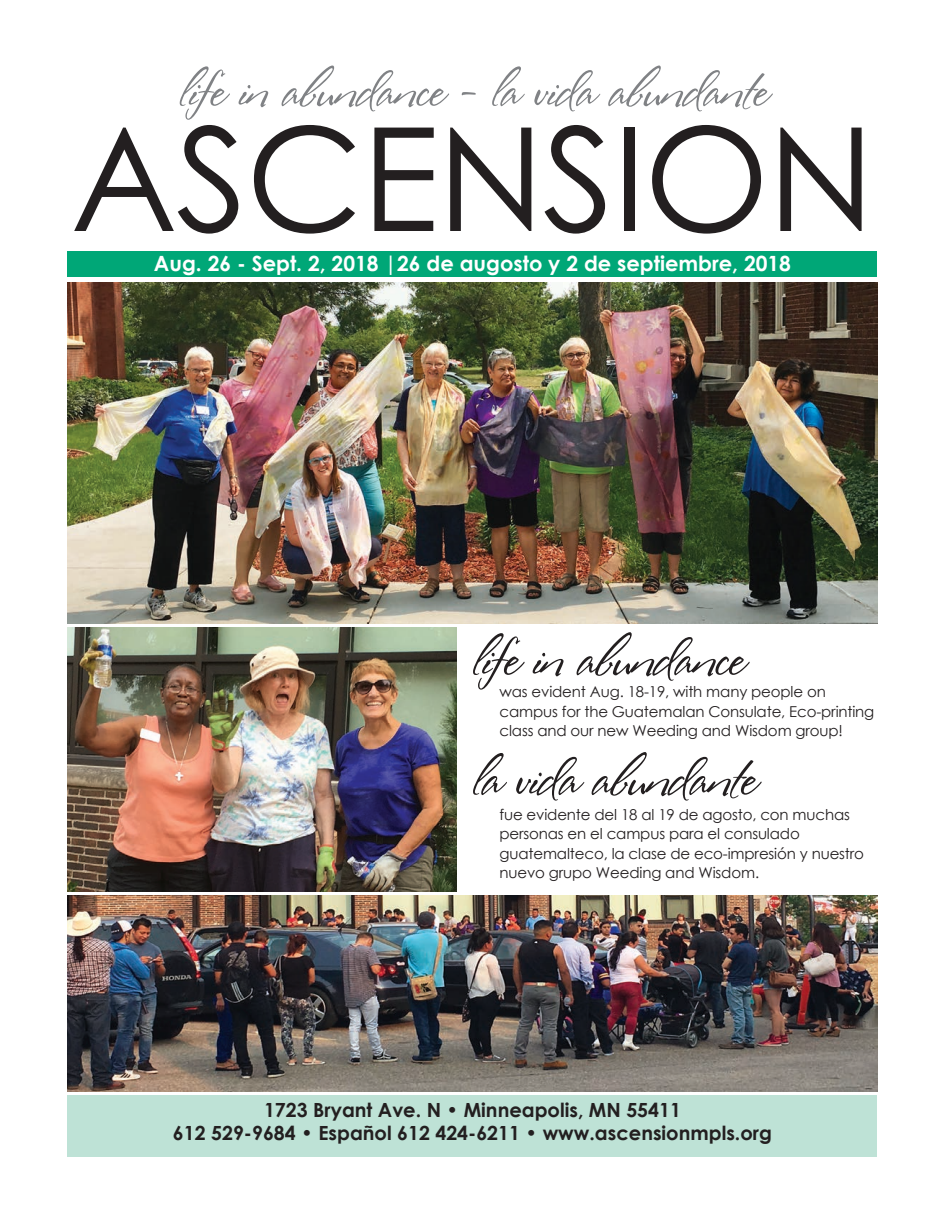
<style>
.page{position:relative;width:945px;height:1215px;background:#fff}
.page>*{position:absolute;margin:0;border:0;box-sizing:border-box;transform-origin:0 0}
.t1{font:144px "Century Gothic";letter-spacing:-.01em;color:#231f20}
.t2{font:54px "Stephanie Marie JF";letter-spacing:-.01em;color:#231f20}
.t3{font:51px "Stephanie Marie JF";color:#808285}
.t4{font:700 21px "Century Gothic";color:#fff}
.t5{font:700 19.5px/22.5px "Century Gothic";color:#231f20;text-align:center}
.t6{font:15px/19.5px "Century Gothic";letter-spacing:-.01em;color:#231f20}
</style>
<div class="page">
<div style="left:68px;top:1096px;width:810px;height:61px;background:#bee2d6"></div>
<div style="left:68px;top:251px;width:810px;height:26px;background:#00a777"></div>
<img style="left:68px;top:628px;width:388px;height:263px">
<img style="left:68px;top:896px;width:809px;height:195px">
<img style="left:68px;top:282px;width:809px;height:341px">
<h3 class="t3" style="left:178px;top:58px;width:590px">life in abundance - la vida abundante</h3>
<h1 class="t1" style="left:71px;top:78px;width:805px">ASCENSION</h1>
<h3 class="t4" style="left:154px;top:247px;width:639px">Aug. 26 - Sept. 2, 2018 |26 de augosto y 2 de septiembre, 2018</h3>
<h2 class="t2" style="left:471px;top:625px;width:273px">life in abundance</h2>
<p class="t6" style="left:500px;top:682px;width:376px">was evident Aug. 18-19, with many people on campus for the Guatemalan Consulate, Eco-printing class and our new Weeding and Wisdom group!</p>
<h2 class="t2" style="left:471px;top:744px;width:285px">la vida abundante</h2>
<p class="t6" style="left:500px;top:804px;width:366px">fue evidente del 18 al 19 de agosto, con muchas personas en el campus para el consulado guatemalteco, la clase de eco-impresión y nuestro nuevo grupo Weeding and Wisdom.</p>
<h3 class="t5" style="left:173px;top:1098px;width:601px">1723 Bryant Ave. N • Minneapolis, MN 55411<br>612 529-9684 • Español 612 424-6211 • www.ascensionmpls.org</h3>
</div>
